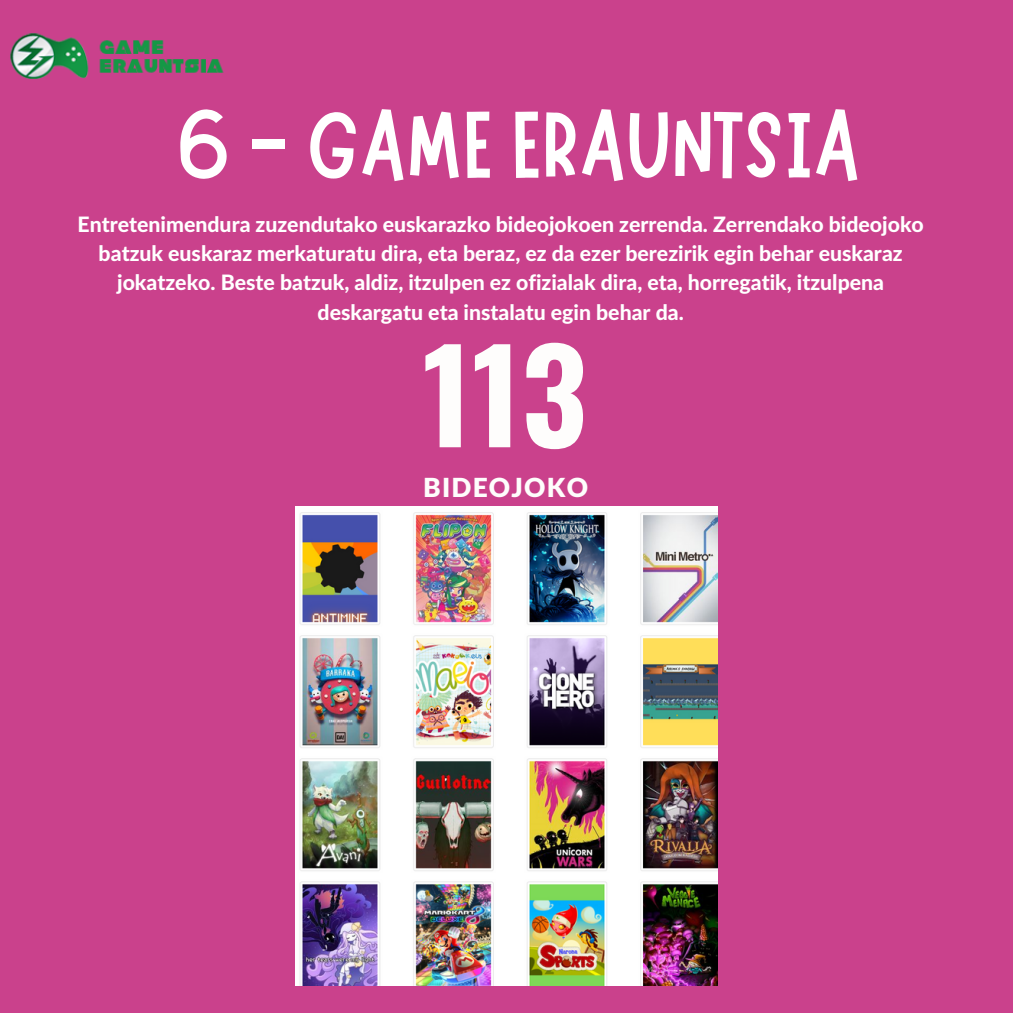
<style>
.page{position:relative;width:1013px;height:1013px;background:#fff}
.page>*{position:absolute;margin:0;border:0;box-sizing:border-box;transform-origin:0 0}
.t1{font:700 127.12px "Oswald";color:#fefdfc}
.t2{font:95px "Marykate";color:#fff}
.t3{font:900 26.25px "Lato Latin";letter-spacing:.045em;color:#fefdfc}
.t4{font:800 21.25px/29px "Lato Latin";color:#fff;text-align:center}
</style>
<div class="page">
<div style="left:0;top:0;width:1012px;height:1012px;background:#ca418c"></div>
<img style="left:10px;top:33px;width:214px;height:46px">
<img style="left:295px;top:506px;width:422px;height:479px">
<p class="t2" style="left:176px;top:83px;width:685px">6 - GAME ERAUNTSIA</p>
<p class="t4" style="left:77px;top:211px;width:847px">Entretenimendura zuzendutako euskarazko bideojokoen zerrenda. Zerrendako bideojoko batzuk euskaraz merkaturatu dira, eta beraz, ez da ezer berezirik egin behar euskaraz jokatzeko. Beste batzuk, aldiz, itzulpen ez ofizialak dira, eta, horregatik, itzulpena deskargatu eta instalatu egin behar da.</p>
<p class="t1" style="left:422px;top:295px;width:166px">113</p>
<p class="t3" style="left:423px;top:475px;width:166px">BIDEOJOKO</p>
</div>
